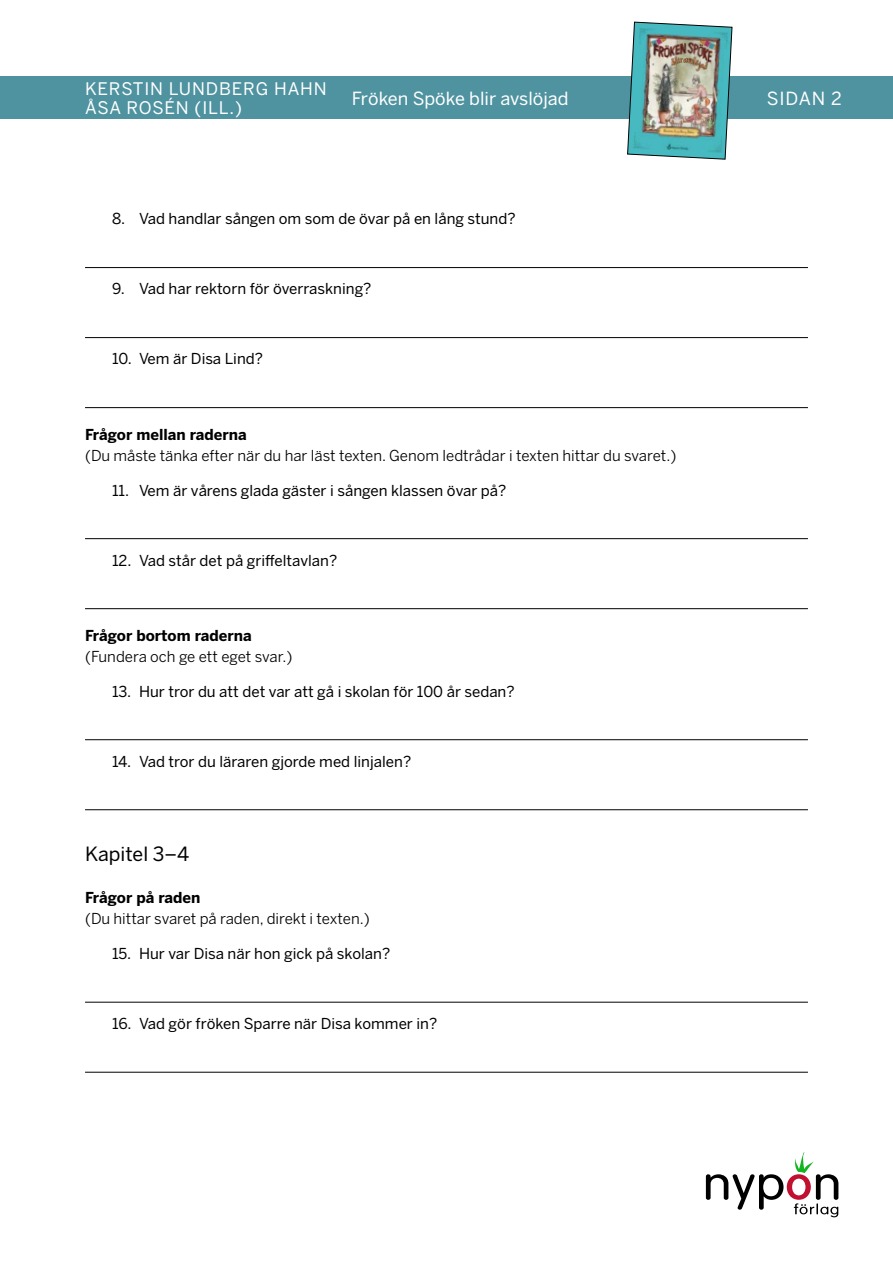
<style>
.page{position:relative;width:893px;height:1263px;background:#fff}
.page>*{position:absolute;margin:0;border:0;box-sizing:border-box;transform-origin:0 0}
.t1{font:19.5px "Benton Sans";color:#000}
.t2{font:18px "Benton Sans";color:#fff}
.t3{font:17.25px/18.3px "Benton Sans";letter-spacing:.05em;color:#fff}
.t4{font:15px "Benton Sans";color:#000}
.t5{font:15px "Benton Sans";color:#000}
.t6{font:700 15px "Benton Sans";color:#000}
</style>
<div class="page">
<div style="left:0;top:77px;width:893px;height:42px;background:#4f93a0"></div>
<img style="left:627px;top:21px;width:106px;height:139px">
<svg style="left:706px;top:1152px;width:132px;height:65px"></svg>
<hr style="left:85px;top:267px;width:723px;height:1px;background:#000">
<hr style="left:85px;top:337px;width:723px;height:1px;background:#000">
<hr style="left:85px;top:407px;width:723px;height:1px;background:#000">
<hr style="left:85px;top:538px;width:723px;height:1px;background:#000">
<hr style="left:85px;top:608px;width:723px;height:1px;background:#000">
<hr style="left:85px;top:739px;width:723px;height:1px;background:#000">
<hr style="left:85px;top:809px;width:723px;height:1px;background:#000">
<hr style="left:85px;top:1002px;width:723px;height:1px;background:#000">
<hr style="left:85px;top:1072px;width:723px;height:1px;background:#000">
<p class="t3" style="left:85px;top:80px;width:243px">KERSTIN LUNDBERG HAHN<br>ÅSA ROSÉN (ILL.)</p>
<p class="t2" style="left:352px;top:88px;width:218px">Fröken Spöke blir avslöjad</p>
<p class="t2" style="left:767px;top:88px;width:77px">SIDAN 2</p>
<p class="t4" style="left:112px;top:210px;width:405px">8. Vad handlar sången om som de övar på en lång stund?</p>
<p class="t4" style="left:112px;top:280px;width:261px">9. Vad har rektorn för överraskning?</p>
<p class="t4" style="left:112px;top:350px;width:153px">10. Vem är Disa Lind?</p>
<p class="t6" style="left:85px;top:425px;width:163px">Frågor mellan raderna</p>
<p class="t5" style="left:85px;top:446px;width:593px">(Du måste tänka efter när du har läst texten. Genom ledtrådar i texten hittar du svaret.)</p>
<p class="t4" style="left:112px;top:481px;width:396px">11. Vem är vårens glada gäster i sången klassen övar på?</p>
<p class="t4" style="left:112px;top:551px;width:227px">12. Vad står det på griffeltavlan?</p>
<p class="t6" style="left:85px;top:626px;width:168px">Frågor bortom raderna</p>
<p class="t5" style="left:85px;top:647px;width:209px">(Fundera och ge ett eget svar.)</p>
<p class="t4" style="left:112px;top:682px;width:404px">13. Hur tror du att det var att gå i skolan för 100 år sedan?</p>
<p class="t4" style="left:112px;top:752px;width:301px">14. Vad tror du läraren gjorde med linjalen?</p>
<h1 class="t1" style="left:85px;top:842px;width:106px">Kapitel 3–4</h1>
<p class="t6" style="left:85px;top:889px;width:117px">Frågor på raden</p>
<p class="t5" style="left:85px;top:910px;width:286px">(Du hittar svaret på raden, direkt i texten.)</p>
<p class="t4" style="left:112px;top:945px;width:280px">15. Hur var Disa när hon gick på skolan?</p>
<p class="t4" style="left:112px;top:1015px;width:327px">16. Vad gör fröken Sparre när Disa kommer in?</p>
</div>
